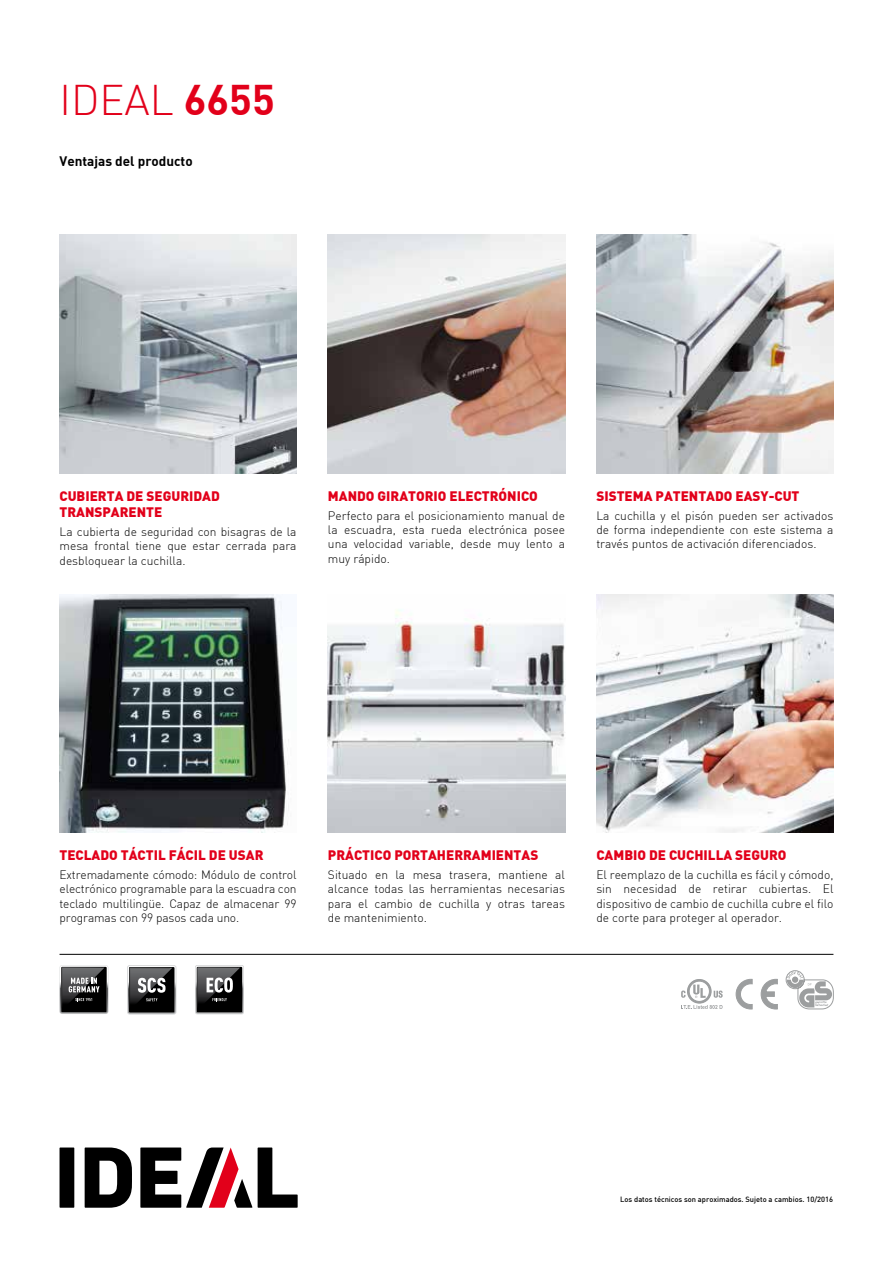
<style>
.page{position:relative;width:893px;height:1263px;background:#fff}
.page>*{position:absolute;margin:0;border:0;box-sizing:border-box;transform-origin:0 0}
.t1{font:300 42px "DIN";color:#e2001a}
.t2{font:900 13.5px/16.2px "DIN";color:#e2001a}
.t3{font:13.5px "DIN Bold";color:#000}
.t4{font:300 12px/14.4px "DIN";color:#000;text-align:justify}
.t5{font:500 7.5px "DIN";color:#000}
.s1{font-family:"DIN Bold";font-weight:400}
</style>
<div class="page">
<div style="left:60px;top:1147px;width:14px;height:61px;background:#000"></div>
<svg style="left:258px;top:1147px;width:40px;height:61px"></svg>
<svg style="left:85px;top:1147px;width:47px;height:61px"></svg>
<svg style="left:140px;top:1147px;width:112px;height:61px"></svg>
<hr style="left:60px;top:954px;width:773px;height:1px;background:#000">
<svg style="left:59px;top:965px;width:49px;height:49px;background:#4f4f50"></svg>
<img style="left:596px;top:594px;width:237px;height:238px">
<img style="left:328px;top:610px;width:237px;height:222px">
<img style="left:60px;top:594px;width:229px;height:238px">
<img style="left:596px;top:235px;width:237px;height:238px">
<img style="left:328px;top:235px;width:237px;height:238px">
<img style="left:60px;top:235px;width:237px;height:238px">
<svg style="left:127px;top:965px;width:49px;height:49px;background:#505051"></svg>
<svg style="left:195px;top:965px;width:49px;height:49px;background:#525253"></svg>
<svg style="left:786px;top:970px;width:48px;height:39px"></svg>
<svg style="left:736px;top:979px;width:16px;height:30px"></svg>
<svg style="left:761px;top:979px;width:16px;height:30px"></svg>
<div style="left:687px;top:979px;width:25px;height:24px;border:1px solid #9c9e9f;border-radius:50%"></div>
<svg style="left:681px;top:980px;width:42px;height:29px"></svg>
<h1 class="t1" style="left:60px;top:74px;width:217px">IDEAL <span class="s1">6655</span></h1>
<p class="t3" style="left:60px;top:152px;width:135px">Ventajas del producto</p>
<p class="t2" style="left:60px;top:487px;width:162px">CUBIERTA DE SEGURIDAD<br>TRANSPARENTE</p>
<p class="t4" style="left:60px;top:524px;width:239px">La cubierta de seguridad con bisagras de la mesa frontal tiene que estar cerrada para desbloquear la cuchilla.</p>
<p class="t2" style="left:328px;top:487px;width:211px">MANDO GIRATORIO ELECTRÓNICO</p>
<p class="t4" style="left:328px;top:508px;width:239px">Perfecto para el posicionamiento manual de la escuadra, esta rueda electrónica posee una velocidad variable, desde muy lento a muy rápido.</p>
<p class="t2" style="left:596px;top:487px;width:120px">SISTEMA PATENTADO</p>
<p class="t2" style="left:735px;top:487px;width:9px">EAS</p>
<p class="t2" style="left:760px;top:487px;width:40px">Y-CUT</p>
<p class="t4" style="left:596px;top:508px;width:239px">La cuchilla y el pisón pueden ser activados de forma independiente con este sistema a través puntos de activación diferenciados.</p>
<p class="t2" style="left:60px;top:846px;width:205px">TECLADO TÁCTIL FÁCIL DE USAR</p>
<p class="t4" style="left:60px;top:867px;width:239px">Extremadamente cómodo: Módulo de control electrónico programable para la escuadra con teclado multilingüe. Capaz de almacenar 99 programas con 99 pasos cada uno.</p>
<p class="t2" style="left:328px;top:846px;width:18px">PRÁC</p>
<p class="t2" style="left:362px;top:846px;width:16px">TICO</p>
<p class="t2" style="left:394px;top:846px;width:62px">PORTAHERRA</p>
<p class="t2" style="left:481px;top:846px;width:50px">MIENTAS</p>
<p class="t4" style="left:328px;top:867px;width:239px">Situado en la mesa trasera, mantiene al alcance todas las herramientas necesarias para el cambio de cuchilla y otras tareas de mantenimiento.</p>
<p class="t2" style="left:596px;top:846px;width:82px">CAMBIODE CUC</p>
<p class="t2" style="left:694px;top:846px;width:18px">HILLA</p>
<p class="t2" style="left:735px;top:846px;width:35px">SEGURO</p>
<p class="t4" style="left:596px;top:867px;width:239px">El reemplazo de la cuchilla es fácil y cómodo, sin necesidad de retirar cubiertas. El dispositivo de cambio de cuchilla cubre el filo de corte para proteger al operador.</p>
<p class="t5" style="left:620px;top:1194px;width:214px">Los datos técnicos son aproximados. Sujeto a cambios. 10/2016</p>
</div>
